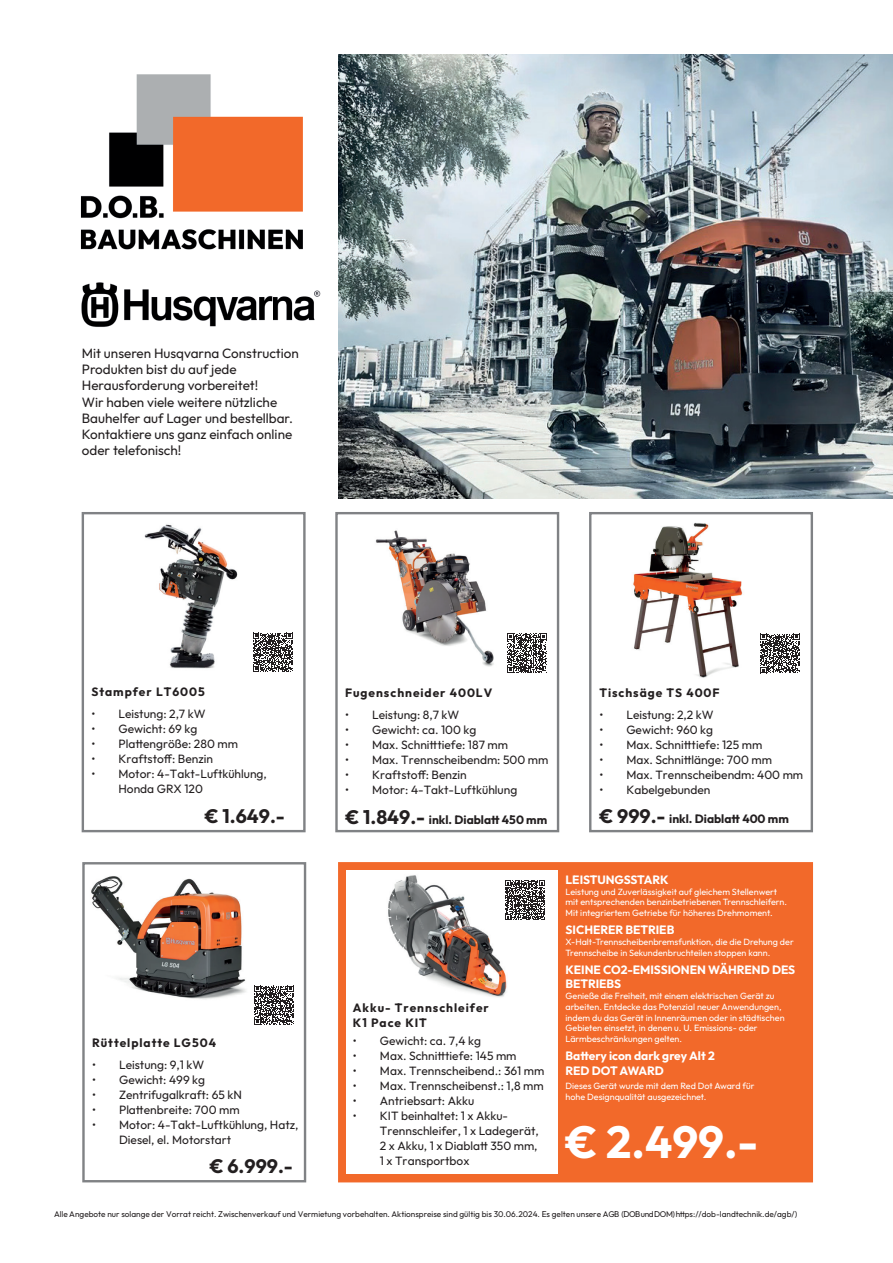
<style>
.page{position:relative;width:893px;height:1263px;background:#fff}
.page>*{position:absolute;margin:0;border:0;box-sizing:border-box;transform-origin:0 0}
.t1{font:700 45px "Outfit";color:#fff}
.t2{font:700 19.5px "Outfit";color:#231f20}
.t3{font:13.5px/16.2px "Outfit";color:#231f20}
.t4{font:12px/15px "Outfit";color:#231f20}
.t5{font:700 12px/14.4px "Outfit";color:#fff}
.t6{font:700 12px/15px "Outfit";letter-spacing:.08em;color:#231f20}
.t7{font:700 12px "Outfit";color:#231f20}
.t8{font:9px/10.8px "Outfit";color:#fff}
.t9{font:8.25px "Outfit";color:#231f20}
.s1{font-size:19.5px}
</style>
<div class="page">
<div style="left:338px;top:862px;width:475px;height:320px;background:#f2692a"></div>
<div style="left:346px;top:870px;width:211px;height:304px;background:#fff"></div>
<img style="left:338px;top:54px;width:555px;height:445px">
<svg style="left:335px;top:512px;width:224px;height:320px"></svg>
<img style="left:341px;top:529px;width:202px;height:141px">
<svg style="left:82px;top:512px;width:224px;height:320px"></svg>
<img style="left:87px;top:518px;width:213px;height:159px">
<svg style="left:82px;top:862px;width:224px;height:320px"></svg>
<img style="left:88px;top:874px;width:183px;height:129px">
<img style="left:388px;top:875px;width:119px;height:122px">
<svg style="left:589px;top:512px;width:224px;height:320px"></svg>
<img style="left:595px;top:518px;width:212px;height:163px">
<svg style="left:253px;top:633px;width:40px;height:39px"></svg>
<svg style="left:507px;top:633px;width:40px;height:40px"></svg>
<svg style="left:760px;top:634px;width:40px;height:39px"></svg>
<svg style="left:254px;top:986px;width:40px;height:39px"></svg>
<svg style="left:505px;top:880px;width:40px;height:40px"></svg>
<img style="left:80px;top:74px;width:223px;height:176px">
<img style="left:81px;top:282px;width:240px;height:45px">
<p class="t3" style="left:82px;top:345px;width:219px">Mit unseren Husqvarna Construction<br>Produkten bist du auf jede<br>Herausforderung vorbereitet!<br>Wir haben viele weitere nützliche<br>Bauhelfer auf Lager und bestellbar.<br>Kontaktiere uns ganz einfach online oder telefonisch!</p>
<p class="t6" style="left:91px;top:684px;width:115px">Stampfer LT6005</p>
<p class="t4" style="left:91px;top:706px;width:116px">• Leistung: 2,7 kW</p>
<p class="t4" style="left:91px;top:721px;width:107px">• Gewicht: 69 kg</p>
<p class="t4" style="left:91px;top:736px;width:148px">• Plattengröße: 280 mm</p>
<p class="t4" style="left:91px;top:751px;width:123px">• Kraftstoff: Benzin</p>
<p class="t4" style="left:118px;top:766px;width:150px;text-indent:-27px">• Motor: 4-Takt-Luftkühlung,<br>Honda GRX 120</p>
<h2 class="t2" style="left:205px;top:805px;width:81px">€ 1.649.-</h2>
<p class="t6" style="left:92px;top:1035px;width:125px">Rüttelplatte LG504</p>
<p class="t4" style="left:92px;top:1057px;width:114px">• Leistung: 9,1 kW</p>
<p class="t4" style="left:92px;top:1072px;width:115px">• Gewicht: 499 kg</p>
<p class="t4" style="left:92px;top:1087px;width:151px">• Zentrifugalkraft: 65 kN</p>
<p class="t4" style="left:92px;top:1102px;width:149px">• Plattenbreite: 700 mm</p>
<p class="t4" style="left:119px;top:1117px;width:181px;text-indent:-27px">• Motor: 4-Takt-Luftkühlung, Hatz,<br>Diesel, el. Motorstart</p>
<h2 class="t2" style="left:210px;top:1155px;width:85px">€ 6.999.-</h2>
<p class="t6" style="left:345px;top:685px;width:149px">Fugenschneider 400LV</p>
<p class="t4" style="left:345px;top:707px;width:116px">• Leistung: 8,7 kW</p>
<p class="t4" style="left:345px;top:722px;width:133px">• Gewicht: ca. 100 kg</p>
<p class="t4" style="left:345px;top:737px;width:164px">• Max. Schnitttiefe: 187 mm</p>
<p class="t4" style="left:345px;top:752px;width:205px">• Max. Trennscheibendm: 500 mm</p>
<p class="t4" style="left:345px;top:767px;width:123px">• Kraftstoff: Benzin</p>
<p class="t4" style="left:345px;top:782px;width:174px">• Motor: 4-Takt-Luftkühlung</p>
<p class="t7" style="left:345px;top:813px;width:203px"><span class="s1">€ 1.849.-</span> inkl. Diablatt 450 mm</p>
<p class="t6" style="left:599px;top:685px;width:122px">Tischsäge TS 400F</p>
<p class="t4" style="left:599px;top:707px;width:116px">• Leistung: 2,2 kW</p>
<p class="t4" style="left:599px;top:722px;width:115px">• Gewicht: 960 kg</p>
<p class="t4" style="left:599px;top:737px;width:164px">• Max. Schnitttiefe: 125 mm</p>
<p class="t4" style="left:599px;top:752px;width:174px">• Max. Schnittlänge: 700 mm</p>
<p class="t4" style="left:599px;top:767px;width:205px">• Max. Trennscheibendm: 400 mm</p>
<p class="t4" style="left:599px;top:782px;width:113px">• Kabelgebunden</p>
<p class="t7" style="left:600px;top:812px;width:191px"><span class="s1">€ 999.-</span> inkl. Diablatt 400 mm</p>
<p class="t6" style="left:353px;top:1000px;width:137px">Akku- Trennschleifer<br>K1 Pace KIT</p>
<p class="t4" style="left:353px;top:1033px;width:130px">• Gewicht: ca. 7,4 kg</p>
<p class="t4" style="left:353px;top:1048px;width:165px">• Max. Schnitttiefe: 145 mm</p>
<p class="t4" style="left:353px;top:1063px;width:193px">• Max. Trennscheibend.: 361 mm</p>
<p class="t4" style="left:353px;top:1078px;width:192px">• Max. Trennscheibenst.: 1,8 mm</p>
<p class="t4" style="left:353px;top:1093px;width:123px">• Antriebsart: Akku</p>
<p class="t4" style="left:380px;top:1108px;width:160px;text-indent:-27px">• KIT beinhaltet: 1 x Akku-<br>Trennschleifer, 1 x Ladegerät,<br>2 x Akku, 1 x Diablatt 350 mm,<br>1 x Transportbox</p>
<p class="t5" style="left:566px;top:872px;width:105px">LEISTUNGSSTARK</p>
<p class="t8" style="left:566px;top:886px;width:223px">Leistung und Zuverlässigkeit auf gleichem Stellenwert mit entsprechenden benzinbetriebenen Trennschleifern.<br>Mit integriertem Getriebe für höheres Drehmoment.</p>
<p class="t5" style="left:566px;top:923px;width:110px">SICHERER BETRIEB</p>
<p class="t8" style="left:566px;top:936px;width:230px">X-Halt-Trennscheibenbremsfunktion, die die Drehung der<br>Trennscheibe in Sekundenbruchteilen stoppen kann.</p>
<p class="t5" style="left:566px;top:962px;width:231px">KEINE CO2-EMISSIONEN WÄHREND DES<br>BETRIEBS</p>
<p class="t8" style="left:566px;top:990px;width:221px">Genieße die Freiheit, mit einem elektrischen Gerät zu arbeiten. Entdecke das Potenzial neuer Anwendungen, indem du das Gerät in Innenräumen oder in städtischen Gebieten einsetzt, in denen u. U. Emissions- oder Lärmbeschränkungen gelten.</p>
<p class="t5" style="left:566px;top:1049px;width:151px">Battery icon dark grey Alt 2<br>RED DOT AWARD</p>
<p class="t8" style="left:566px;top:1080px;width:190px">Dieses Gerät wurde mit dem Red Dot Award für hohe Designqualität ausgezeichnet.</p>
<h1 class="t1" style="left:566px;top:1117px;width:194px">€ 2.499.-</h1>
<p class="t9" style="left:54px;top:1209px;width:745px">Alle Angebote nur solange der Vorrat reicht. Zwischenverkauf und Vermietung vorbehalten. Aktionspreise sind gültig bis 30.06.2024. Es gelten unsere AGB (DOB und DOM) https://dob-landtechnik.de/agb/)</p>
</div>
